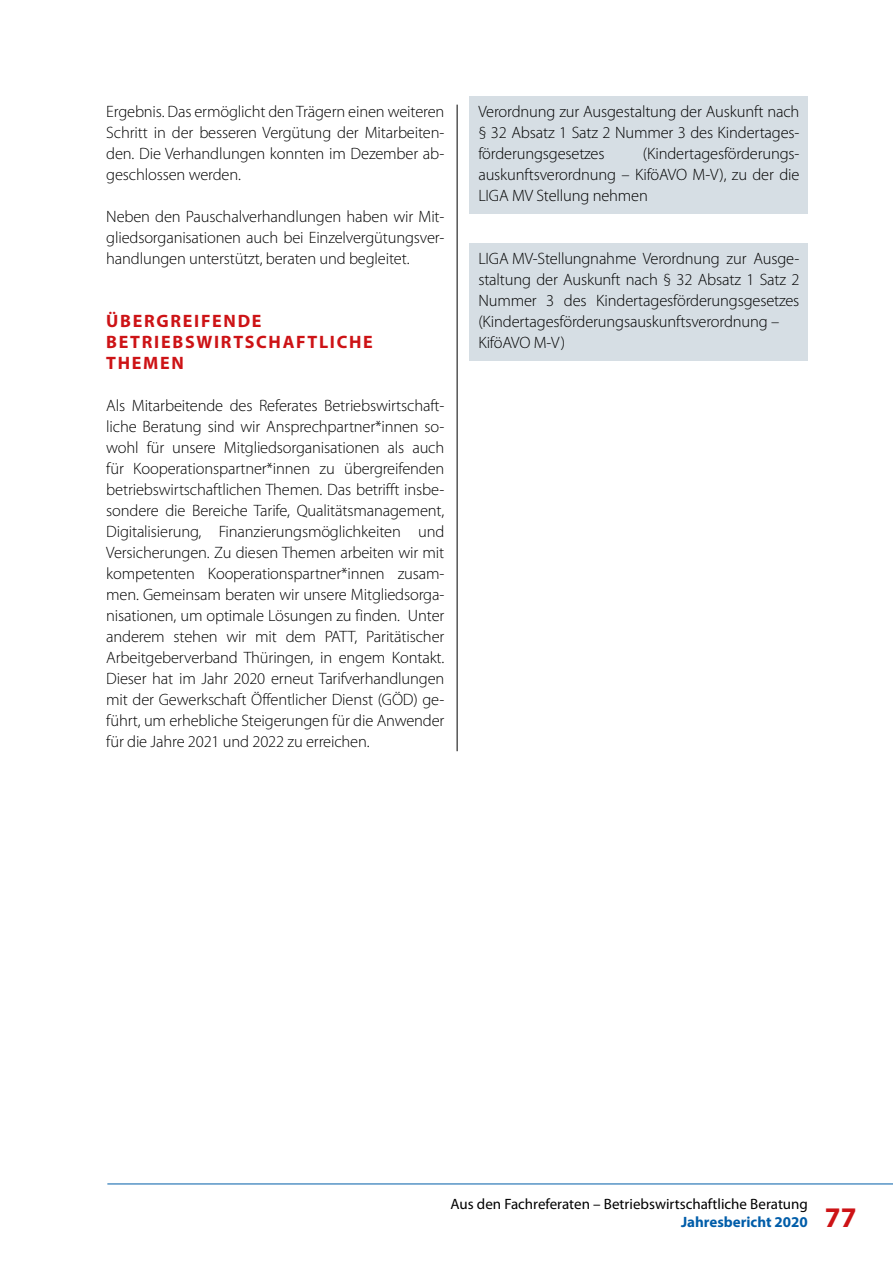
<style>
.page{position:relative;width:893px;height:1263px;background:#fff}
.page>*{position:absolute;margin:0;border:0;box-sizing:border-box;transform-origin:0 0}
.t1{font:700 18px/21px "Myriad Pro";letter-spacing:.095em;color:#cd1316}
.Kasten{font:300 16.5px/21px "Myriad Pro";letter-spacing:-.01em;color:#000;text-align:justify}
.t2{font:15px/18px "Myriad Pro";color:#000}
.s1{font-weight:700;color:#005da9}
.s2{font-weight:700;font-size:28.5px;color:#cd1316}
</style>
<div class="page">
<div style="left:470px;top:96px;width:338px;height:118px;background:#d6dee4"></div>
<div style="left:470px;top:243px;width:338px;height:97px;background:#d6dee4"></div>
<div style="left:470px;top:327px;width:338px;height:34px;background:#d6dee4"></div>
<hr style="left:457px;top:105px;width:1px;height:646px;background:#000">
<hr style="left:107px;top:1183px;width:786px;height:1px;background:#005da9">
<p class="Kasten" style="left:106px;top:101px;width:340px">Ergebnis. Das ermöglicht den Trägern einen weiteren Schritt in der besseren Vergütung der Mitarbeiten&shy;den. Die Verhandlungen konnten im Dezember ab&shy;geschlossen werden.</p>
<p class="Kasten" style="left:106px;top:206px;width:340px">Neben den Pauschalverhandlungen haben wir Mit&shy;gliedsorganisationen auch bei Einzelvergütungsver&shy;handlungen unterstützt, beraten und begleitet.</p>
<p class="t1" style="left:106px;top:310px;width:268px">ÜBERGREIFENDE<br>BETRIEBSWIRTSCHAFTLICHE<br>THEMEN</p>
<p class="Kasten" style="left:106px;top:395px;width:340px">Als Mitarbeitende des Referates Betriebswirtschaft&shy;liche Beratung sind wir Ansprechpartner*innen so&shy;wohl für unsere Mitgliedsorganisationen als auch für Kooperationspartner*innen zu übergreifenden betriebswirtschaftlichen Themen. Das betrifft insbe&shy;sondere die Bereiche Tarife, Qualitätsmanagement, Digitalisierung, Finanzierungsmöglichkeiten und Versicherungen. Zu diesen Themen arbeiten wir mit kompetenten Kooperationspartner*innen zusam&shy;men. Gemeinsam beraten wir unsere Mitgliedsorga&shy;nisationen, um optimale Lösungen zu finden. Unter anderem stehen wir mit dem PATT, Paritätischer Arbeitgeberverband Thüringen, in engem Kontakt.<br>Dieser hat im Jahr 2020 erneut Tarifverhandlungen mit der Gewerkschaft Öffentlicher Dienst (GÖD) ge&shy;führt, um erhebliche Steigerungen für die Anwender für die Jahre 2021 und 2022 zu erreichen.</p>
<p class="Kasten" style="left:478px;top:101px;width:323px">Verordnung zur Ausgestaltung der Auskunft nach § 32 Absatz 1 Satz 2 Nummer 3 des Kindertages&shy;förderungsgesetzes</p>
<p class="Kasten" style="left:478px;top:143px;width:323px;text-indent:164px">(Kindertagesförderungs&shy;auskunftsverordnung – KiföAVO M-V), zu der die LIGA MV Stellung nehmen</p>
<p class="Kasten" style="left:478px;top:248px;width:323px">LIGA MV-Stellungnahme Verordnung zur Ausge&shy;staltung der Auskunft nach § 32 Absatz 1 Satz 2<br>Nummer 3 des Kindertagesförderungsgesetzes (Kindertagesförderungsauskunftsverordnung –</p>
<p class="Kasten" style="left:478px;top:332px;width:88px">KiföAVO M-V)</p>
<p class="t2" style="left:681px;top:1194px;width:177px;text-indent:-231px">Aus den Fachreferaten – Betriebswirtschaftliche Beratung<br><span class="s1">Jahresbericht 2020</span> <span class="s2">77</span></p>
</div>
